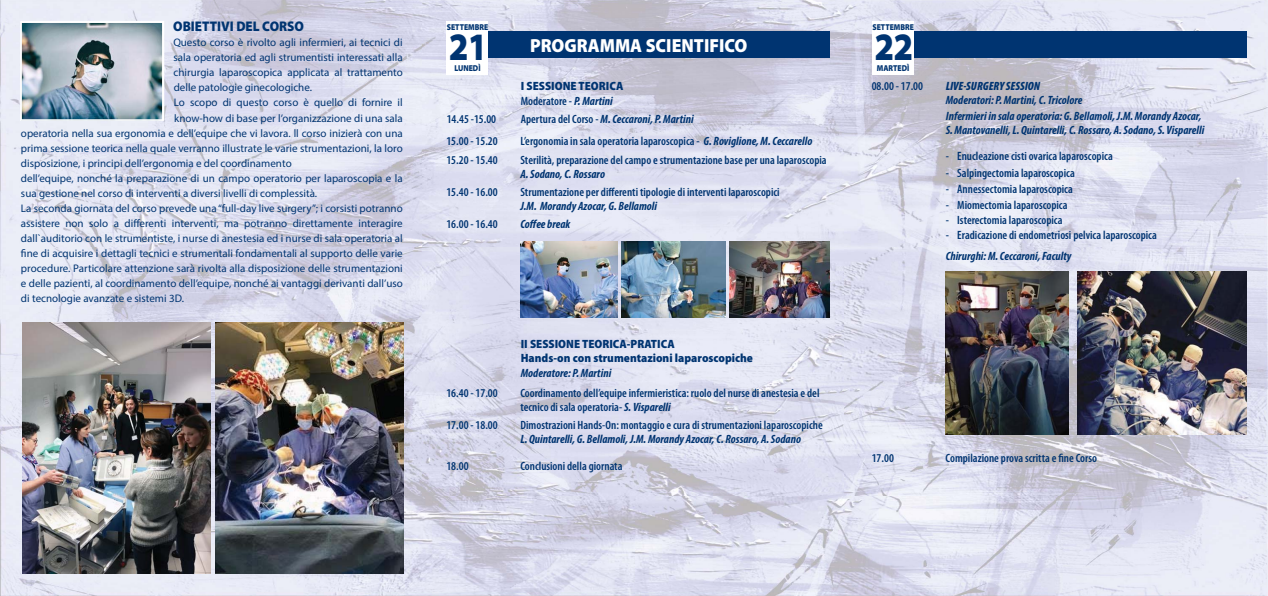
<style>
.page{position:relative;width:1268px;height:596px;background:#fff}
.page>*{position:absolute;margin:0;border:0;box-sizing:border-box;transform-origin:0 0}
.t1{font:900 semi-expanded 38.9px "Myriad Pro";color:#003471;scale:.82 1}
.t2{font:900 19px "Myriad Pro";color:#fff;scale:.93 1}
.t3{font:900 14px "Myriad Pro";color:#003471;scale:.93 1}
.t4{font:600 condensed 12px/14.4px "Myriad Pro";color:#003471}
.t5{font:italic 700 condensed 12px/16px "Myriad Pro";color:#003471}
.t6{font:900 semi-condensed 12px/14.4px "Myriad Pro";color:#003471}
.t7{font:italic 900 condensed 12px "Myriad Pro";color:#003471}
.t8{font:11px "Myriad Pro";color:#003471}
.t9{font:900 semi-expanded 8.5px "Myriad Pro";color:#003471;scale:.82 1}
.s1{font-stretch:semi-expanded;font-size:38.9px;color:#003471}
.s2{font-weight:600;font-stretch:condensed}
.s3{font-weight:700;font-style:italic;font-stretch:condensed}
.s4{font-weight:600;font-style:normal}
.s5{font-weight:700;font-style:italic}
</style>
<div class="page">
<img style="left:0;top:0;width:1267px;height:595px">
<img style="left:20px;top:21px;width:144px;height:100px">
<div style="left:447px;top:32px;width:383px;height:26px;background:#003471"></div>
<div style="left:446px;top:21px;width:42px;height:53px;background:#fff"></div>
<div style="left:872px;top:32px;width:374px;height:26px;background:#003471"></div>
<div style="left:872px;top:21px;width:41px;height:53px;background:#fff"></div>
<img style="left:945px;top:271px;width:123px;height:163px">
<img style="left:23px;top:322px;width:188px;height:251px">
<img style="left:215px;top:322px;width:188px;height:251px">
<img style="left:729px;top:242px;width:100px;height:75px">
<img style="left:1076px;top:271px;width:170px;height:163px">
<img style="left:520px;top:242px;width:97px;height:75px">
<img style="left:621px;top:242px;width:104px;height:75px">
<p class="t3" style="left:173px;top:18px;width:142px">OBIETTIVI DEL CORSO</p>
<p class="t8" style="left:173px;top:39px;width:231px">Questo corso è rivolto agli infermieri, ai tecnici di</p>
<p class="t8" style="left:173px;top:54px;width:231px">sala operatoria ed agli strumentisti interessati alla</p>
<p class="t8" style="left:173px;top:69px;width:231px">chirurgia laparoscopica applicata al trattamento</p>
<p class="t8" style="left:174px;top:84px;width:140px">delle patologie ginecologiche.</p>
<p class="t8" style="left:174px;top:99px;width:230px">Lo scopo di questo corso è quello di fornire il</p>
<p class="t8" style="left:174px;top:114px;width:230px">know-how di base per l’organizzazione di una sala</p>
<p class="t8" style="left:21px;top:129px;width:383px">operatoria nella sua ergonomia e dell’equipe che vi lavora. ll corso inizierà con una</p>
<p class="t8" style="left:21px;top:144px;width:383px">prima sessione teorica nella quale verranno illustrate le varie strumentazioni, la loro</p>
<p class="t8" style="left:21px;top:159px;width:272px">disposizione, i principi dell’ergonomia e del coordinamento</p>
<p class="t8" style="left:21px;top:174px;width:383px">dell’equipe, nonché la preparazione di un campo operatorio per laparoscopia e la</p>
<p class="t8" style="left:21px;top:189px;width:298px">sua gestione nel corso di interventi a diversi livelli di complessità.</p>
<p class="t8" style="left:21px;top:204px;width:383px">La seconda giornata del corso prevede una “full-day live surgery”; i corsisti potranno</p>
<p class="t8" style="left:21px;top:219px;width:383px">assistere non solo a differenti interventi, ma potranno direttamente interagire</p>
<p class="t8" style="left:21px;top:234px;width:383px">dall`auditorio con le strumentiste, i nurse di anestesia ed i nurse di sala operatoria al</p>
<p class="t8" style="left:21px;top:249px;width:383px">fine di acquisire i dettagli tecnici e strumentali fondamentali al supporto delle varie</p>
<p class="t8" style="left:21px;top:264px;width:383px">procedure. Particolare attenzione sarà rivolta alla disposizione delle strumentazioni</p>
<p class="t8" style="left:21px;top:279px;width:383px">e delle pazienti, al coordinamento dell’equipe, nonché ai vantaggi derivanti dall’uso</p>
<p class="t8" style="left:21px;top:294px;width:164px">di tecnologie avanzate e sistemi 3D.</p>
<p class="t9" style="left:446px;top:22px;width:52px">SETTEMBRE</p>
<p class="t9" style="left:454px;top:63px;width:33px">LUNEDÌ</p>
<h2 class="t2" style="left:449px;top:34px;width:322px"><span class="s1">21</span> PROGRAMMA SCIENTIFICO</h2>
<p class="t6" style="left:520px;top:79px;width:104px">I SESSIONE TEORICA<br><span class="s2">Moderatore -</span> <span class="s3">P. Martini</span></p>
<p class="t4" style="left:446px;top:113px;width:51px">14.45 -15.00</p>
<p class="t5" style="left:520px;top:112px;width:174px"><span class="s4">Apertura del Corso -</span> M. Ceccaroni, P. Martini</p>
<p class="t4" style="left:446px;top:135px;width:53px">15.00 - 15.20</p>
<p class="t4" style="left:520px;top:135px;width:293px">L’ergonomia in sala operatoria laparoscopica - <span class="s5">G. Roviglione, M. Ceccarello</span></p>
<p class="t4" style="left:446px;top:154px;width:53px">15.20 - 15.40</p>
<p class="t4" style="left:520px;top:154px;width:308px">Sterilità, preparazione del campo e strumentazione base per una laparoscopia</p>
<p class="t5" style="left:520px;top:167px;width:86px">A. Sodano, C. Rossaro</p>
<p class="t4" style="left:446px;top:186px;width:53px">15.40 - 16.00</p>
<p class="t4" style="left:520px;top:186px;width:261px">Strumentazione per differenti tipologie di interventi laparoscopici</p>
<p class="t5" style="left:520px;top:199px;width:138px">J.M. Morandy Azocar, G. Bellamoli</p>
<p class="t4" style="left:446px;top:218px;width:53px">16.00 - 16.40</p>
<p class="t5" style="left:520px;top:217px;width:51px">Coffee break</p>
<p class="t6" style="left:520px;top:336px;width:234px">II SESSIONE TEORICA-PRATICA<br>Hands-on con strumentazioni laparoscopiche</p>
<p class="t5" style="left:520px;top:365px;width:92px">Moderatore: P. Martini</p>
<p class="t4" style="left:446px;top:386px;width:53px">16.40 - 17.00</p>
<p class="t4" style="left:520px;top:386px;width:300px">Coordinamento dell’equipe infermieristica: ruolo del nurse di anestesia e del tecnico di sala operatoria- <span class="s5">S. Visparelli</span></p>
<p class="t4" style="left:446px;top:418px;width:53px">17.00 - 18.00</p>
<p class="t4" style="left:520px;top:418px;width:304px">Dimostrazioni Hands-On: montaggio e cura di strumentazioni laparoscopiche</p>
<p class="t5" style="left:520px;top:432px;width:282px">L. Quintarelli, G. Bellamoli, J.M. Morandy Azocar, C. Rossaro, A. Sodano</p>
<p class="t4" style="left:446px;top:459px;width:24px">18.00</p>
<p class="t4" style="left:520px;top:459px;width:103px">Conclusioni della giornata</p>
<p class="t9" style="left:872px;top:22px;width:52px">SETTEMBRE</p>
<p class="t9" style="left:876px;top:63px;width:41px">MARTEDÌ</p>
<h1 class="t1" style="left:874px;top:23px;width:49px">22</h1>
<p class="t4" style="left:871px;top:79px;width:53px">08.00 - 17.00</p>
<p class="t7" style="left:945px;top:78px;width:96px">LIVE-SURGERY SESSION</p>
<p class="t5" style="left:945px;top:93px;width:257px">Moderatori: P. Martini, C. Tricolore<br>Infermieri in sala operatoria: G. Bellamoli, J.M. Morandy Azocar,</p>
<p class="t5" style="left:945px;top:123px;width:260px">S. Mantovanelli, L. Quintarelli, C. Rossaro, A. Sodano, S. Visparelli</p>
<p class="t4" style="left:945px;top:150px;width:168px">- Enucleazione cisti ovarica laparoscopica</p>
<p class="t4" style="left:945px;top:166px;width:130px">- Salpingectomia laparoscopica</p>
<p class="t4" style="left:945px;top:182px;width:129px">- Annessectomia laparoscopica</p>
<p class="t4" style="left:945px;top:198px;width:123px">- Miomectomia laparoscopica</p>
<p class="t4" style="left:945px;top:214px;width:118px">- Isterectomia laparoscopica</p>
<p class="t4" style="left:945px;top:229px;width:213px">- Eradicazione di endometriosi pelvica laparoscopica</p>
<p class="t5" style="left:945px;top:249px;width:127px">Chirurghi: M. Ceccaroni, Faculty</p>
<p class="t4" style="left:871px;top:451px;width:24px">17.00</p>
<p class="t4" style="left:945px;top:451px;width:153px">Compilazione prova scritta e fine Corso</p>
</div>
